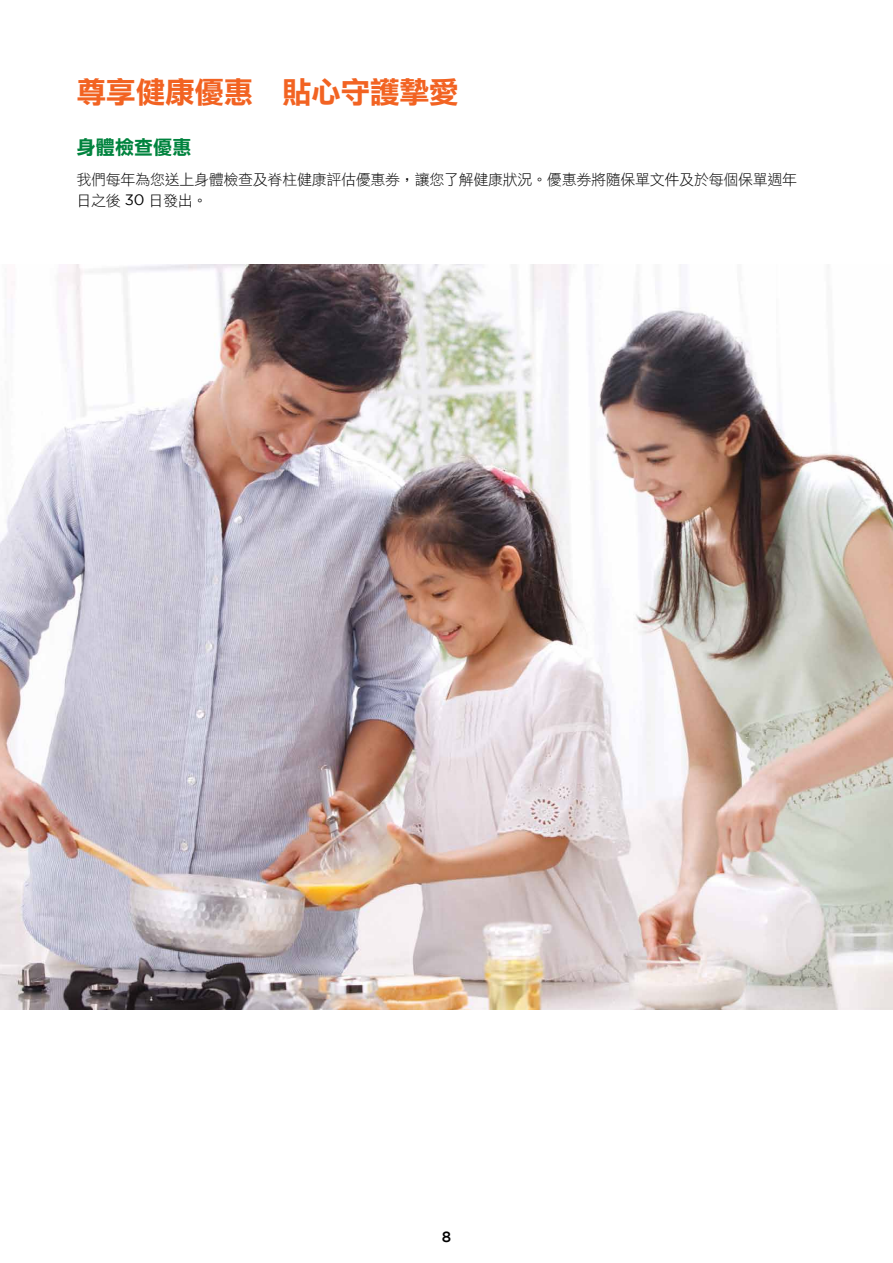
<style>
.page{position:relative;width:893px;height:1263px;background:#fff}
.page>*{position:absolute;margin:0;border:0;box-sizing:border-box;transform-origin:0 0}
.t1{font:30px "DF Li Hei Bd WIN BF";letter-spacing:-.02em;color:#f26322}
.t2{font:19.5px "DF Li Hei Bd WIN BF";letter-spacing:-.02em;color:#00833e}
.t3{font:15px/21px "DF Li Hei Lt WIN BF";letter-spacing:-.02em;color:#000}
.t4{font:500 15px "Gotham";color:#000}
.s1{font-family:"Gotham"}
</style>
<div class="page">
<img style="left:0;top:265px;width:893px;height:744px">
<h1 class="t1" style="left:77px;top:77px;width:384px">尊享健康優惠 貼心守護摯愛</h1>
<h2 class="t2" style="left:77px;top:137px;width:117px">身體檢查優惠</h2>
<p class="t3" style="left:77px;top:169px;width:722px">我們每年為您送上身體檢查及脊柱健康評估優惠券，讓您了解健康狀況。優惠券將隨保單文件及於每個保單週年日之後 <span class="s1">30</span> 日發出。</p>
<p class="t4" style="left:442px;top:1228px;width:11px">8</p>
</div>
